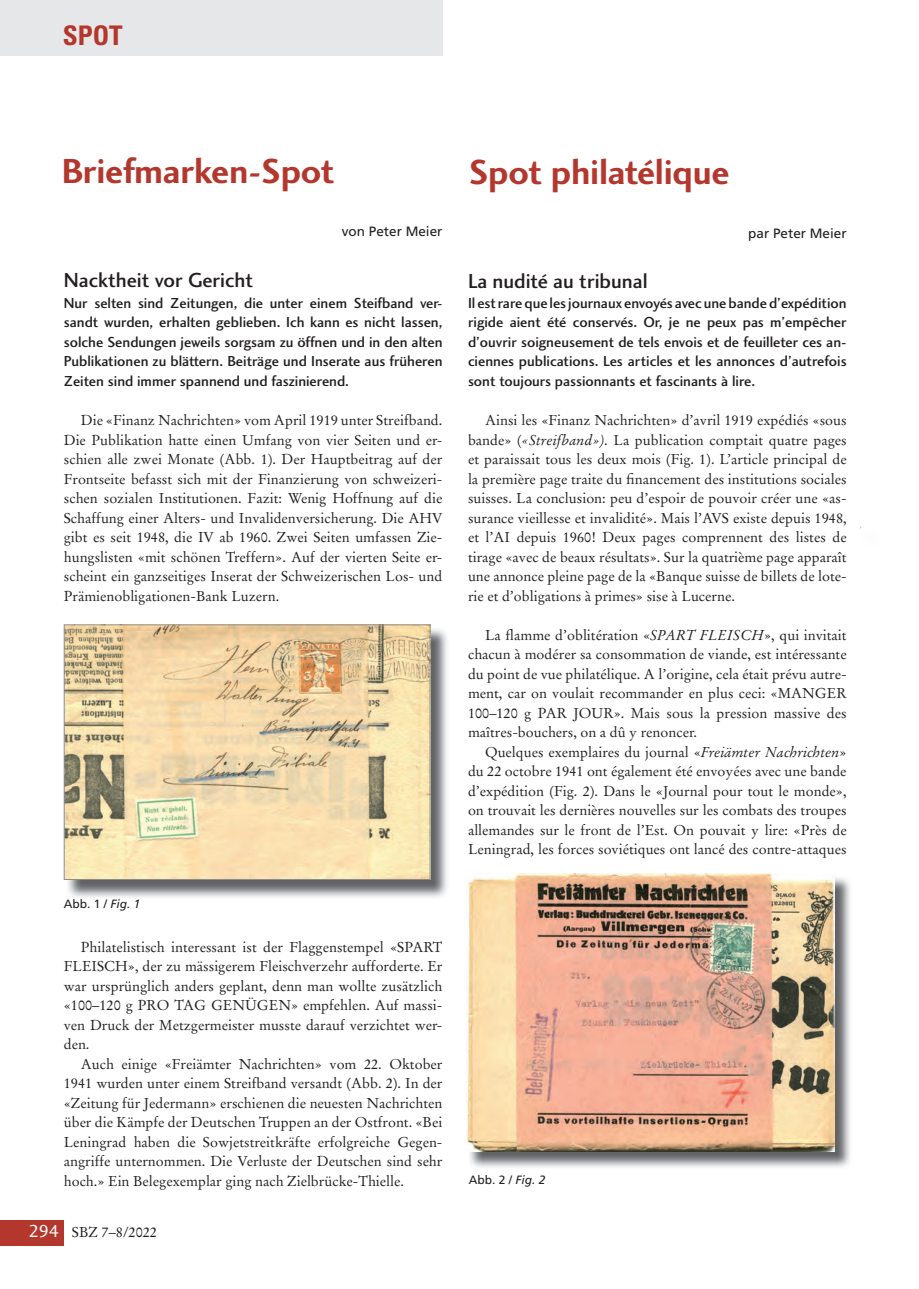
<style>
.page{position:relative;width:919px;height:1289px;background:#fff}
.page>*{position:absolute;margin:0;border:0;box-sizing:border-box;transform-origin:0 0}
.t1{font:36px "Charlotte Sans Bold Plain";letter-spacing:-.005em;color:#b4372d}
.t2{font:700 condensed 27px "Univers";color:#b4372d}
.t3{font:21px "Charlotte Sans Medium Plain";color:#231f20}
.t4{font:15px/19.5px "Charlotte Sans Medium Plain";color:#231f20;text-align:justify}
.t5{font:14.25px/19.5px "Stempel Garamond";color:#231f20;text-align:justify}
.t6{font:13.5px "Frutiger";color:#231f20}
.t7{font:12px "Frutiger";color:#231f20}
.s1{font-style:italic}
.s2{font-family:"Charlotte Sans Book Plain";font-size:18px;color:#fff}
</style>
<div class="page">
<div style="left:0;top:0;width:442px;height:55px;background:#e6e7e9"></div>
<div style="left:0;top:1220px;width:64px;height:25px;background:#b4372d"></div>
<img style="left:66px;top:626px;width:381px;height:271px">
<img style="left:66px;top:626px;width:362px;height:251px">
<div style="left:64px;top:624px;width:366px;height:255px;border:1px solid #8a8c8f"></div>
<img style="left:470px;top:878px;width:380px;height:289px">
<img style="left:466px;top:873px;width:368px;height:277px">
<h2 class="t2" style="left:63px;top:18px;width:61px">SPOT</h2>
<h1 class="t1" style="left:62px;top:150px;width:274px">Briefmarken-Spot</h1>
<h1 class="t1" style="left:469px;top:151px;width:262px">Spot philatélique</h1>
<p class="t6" style="left:342px;top:223px;width:102px">von Peter Meier</p>
<h3 class="t3" style="left:64px;top:267px;width:191px">Nacktheit vor Gericht</h3>
<p class="t4" style="left:64px;top:293px;width:380px">Nur selten sind Zeitungen, die unter einem Steifband ver&shy;sandt wurden, erhalten geblieben. Ich kann es nicht lassen, solche Sendungen jeweils sorgsam zu öffnen und in den alten Publikationen zu blättern. Beiträge und Inserate aus früheren Zeiten sind immer spannend und faszinierend.</p>
<p class="t5" style="left:64px;top:410px;width:380px;text-indent:17px">Die «Finanz Nachrichten» vom April 1919 unter Streifband.<br>Die Publikation hatte einen Umfang von vier Seiten und er&shy;schien alle zwei Monate (Abb. 1). Der Hauptbeitrag auf der Frontseite befasst sich mit der Finanzierung von schweizeri&shy;schen sozialen Institutionen. Fazit: Wenig Hoffnung auf die Schaffung einer Alters- und Invalidenversicherung. Die AHV gibt es seit 1948, die IV ab 1960. Zwei Seiten umfassen Zie&shy;hungslisten «mit schönen Treffern». Auf der vierten Seite er&shy;scheint ein ganzseitiges Inserat der Schweizerischen Los- und Prämienobligationen-Bank Luzern.</p>
<p class="t6" style="left:748px;top:225px;width:100px">par Peter Meier</p>
<h3 class="t3" style="left:468px;top:268px;width:181px">La nudité au tribunal</h3>
<p class="t4" style="left:468px;top:293px;width:380px">Il est rare que les journaux envoyés avec une bande d’expédition rigide aient été conservés. Or, je ne peux pas m’empêcher d’ouvrir soigneusement de tels envois et de feuilleter ces an&shy;ciennes publications. Les articles et les annonces d’autrefois sont toujours passionnants et fascinants à lire.</p>
<p class="t5" style="left:468px;top:410px;width:380px;text-indent:17px">Ainsi les «Finanz Nachrichten» d’avril 1919 expédiés «sous bande» (<span class="s1">«Streifband»)</span>. La publication comptait quatre pages et paraissait tous les deux mois (Fig. 1). L’article principal de la première page traite du financement des institutions sociales suisses. La conclusion: peu d’espoir de pouvoir créer une «as&shy;surance vieillesse et invalidité». Mais l’AVS existe depuis 1948, et l’AI depuis 1960! Deux pages comprennent des listes de tirage «avec de beaux résultats». Sur la quatrième page apparaît une annonce pleine page de la «Banque suisse de billets de lote&shy;rie et d’obligations à primes» sise à Lucerne.</p>
<p class="t5" style="left:468px;top:625px;width:380px;text-indent:17px">La flamme d’oblitération «<span class="s1">SPART FLEISCH</span>», qui invitait chacun à modérer sa consommation de viande, est intéressante du point de vue philatélique. A l’origine, cela était prévu autre&shy;ment, car on voulait recommander en plus ceci: «MANGER 100–120 g PAR JOUR». Mais sous la pression massive des maîtres-bouchers, on a dû y renoncer.</p>
<p class="t5" style="left:468px;top:742px;width:380px;text-indent:17px">Quelques exemplaires du journal «<span class="s1">Freiämter Nachrichten</span>» du 22 octobre 1941 ont également été envoyées avec une bande d’expédition (Fig. 2). Dans le «Journal pour tout le monde», on trouvait les dernières nouvelles sur les combats des troupes allemandes sur le front de l’Est. On pouvait y lire: «Près de Leningrad, les forces soviétiques ont lancé des contre-attaques</p>
<p class="t7" style="left:64px;top:897px;width:78px">Abb. 1 / <span class="s1">Fig. 1</span></p>
<p class="t5" style="left:64px;top:937px;width:380px;text-indent:17px">Philatelistisch interessant ist der Flaggenstempel «SPART FLEISCH», der zu mässigerem Fleischverzehr aufforderte. Er war ursprünglich anders geplant, denn man wollte zusätzlich «100–120 g PRO TAG GENÜGEN» empfehlen. Auf massi&shy;ven Druck der Metzgermeister musste darauf verzichtet wer&shy;den.</p>
<p class="t5" style="left:64px;top:1054px;width:380px;text-indent:17px">Auch einige «Freiämter Nachrichten» vom 22. Oktober 1941 wurden unter einem Streifband versandt (Abb. 2). In der «Zeitung für Jedermann» erschienen die neuesten Nachrichten über die Kämpfe der Deutschen Truppen an der Ostfront. «Bei Leningrad haben die Sowjetstreitkräfte erfolgreiche Gegen&shy;angriffe unternommen. Die Verluste der Deutschen sind sehr hoch.» Ein Belegexemplar ging nach Zielbrücke-Thielle.</p>
<p class="t5" style="left:29px;top:1222px;width:130px"><span class="s2">294</span> SBZ 7–8/2022</p>
<p class="t7" style="left:469px;top:1172px;width:78px">Abb. 2 / <span class="s1">Fig. 2</span></p>
</div>
